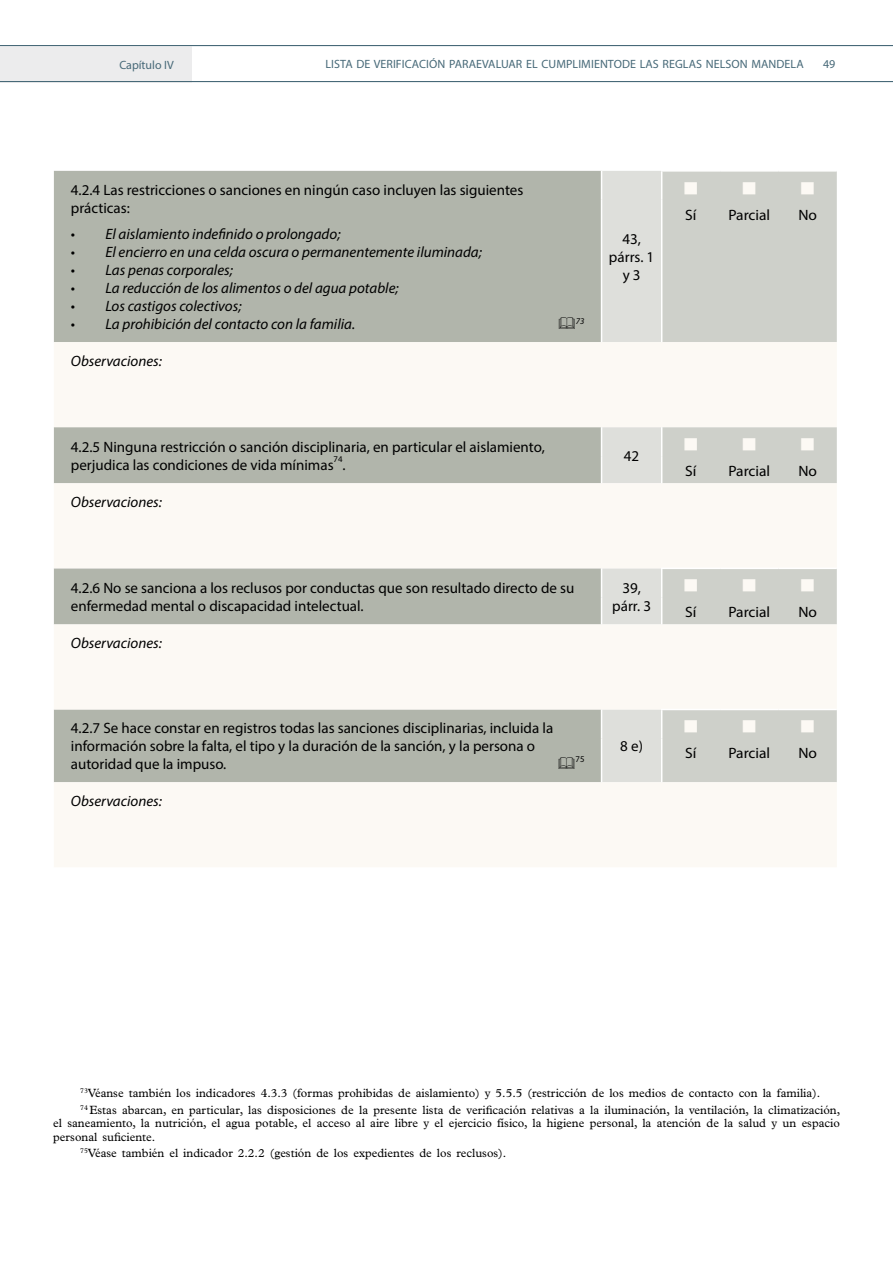
<style>
.page{position:relative;width:893px;height:1263px;background:#fff}
.page>*{position:absolute;margin:0;border:0;box-sizing:border-box;transform-origin:0 0}
.t1{font:21px "Wingdings";color:#fcf9f4}
.t2{font:15px/18px "Myriad Pro";color:#000}
.t3{font:italic 15px "Myriad Pro";color:#000}
.t4{font:12px/16.5px "Plantin Std";color:#000}
.t5{font:12px "Myriad Pro";color:#476978}
.t6{font:8.7px "Myriad Pro";color:#000}
.t7{font:italic 8.7px "Myriad Pro";color:#000}
</style>
<div class="page">
<div style="left:0;top:46px;width:192px;height:36px;background:#ececed"></div>
<hr style="left:0;top:45px;width:893px;height:1px;background:#476978">
<hr style="left:0;top:81px;width:893px;height:1px;background:#476978">
<div style="left:54px;top:171px;width:547px;height:171px;background:#b1b5ab"></div>
<div style="left:662px;top:172px;width:175px;height:170px;background:#ced0ca"></div>
<svg style="left:54px;top:342px;width:783px;height:525px;fill:#fcf9f4"></svg>
<hr style="left:661px;top:568px;width:59px;height:1px;background:#fff">
<hr style="left:720px;top:568px;width:58px;height:1px;background:#fff">
<hr style="left:778px;top:568px;width:59px;height:1px;background:#fff">
<hr style="left:661px;top:709px;width:59px;height:1px;background:#fff">
<hr style="left:720px;top:709px;width:58px;height:1px;background:#fff">
<hr style="left:778px;top:709px;width:59px;height:1px;background:#fff">
<svg style="left:601px;top:171px;width:61px;height:611px"></svg>
<hr style="left:601px;top:738px;width:1px;height:44px;background:#fff">
<svg style="left:559px;top:318px;width:16px;height:12px"></svg>
<svg style="left:559px;top:758px;width:15px;height:12px"></svg>
<svg style="left:685px;top:182px;width:70px;height:12px"></svg>
<svg style="left:685px;top:438px;width:70px;height:12px"></svg>
<svg style="left:685px;top:579px;width:70px;height:12px"></svg>
<svg style="left:685px;top:720px;width:70px;height:13px"></svg>
<p class="t5" style="left:119px;top:57px;width:56px">Capítulo IV</p>
<p class="t5" style="left:325px;top:56px;width:12px">Lista</p>
<p class="t5" style="left:356px;top:56px;width:24px">de verificaci</p>
<p class="t5" style="left:429px;top:56px;width:28px">ón paraevaluar</p>
<p class="t5" style="left:526px;top:56px;width:24px">el cumplimientode</p>
<p class="t5" style="left:640px;top:56px;width:7px">las</p>
<p class="t5" style="left:663px;top:56px;width:8px">reglas</p>
<p class="t5" style="left:706px;top:56px;width:8px">nelson</p>
<p class="t5" style="left:751px;top:56px;width:9px">mandela</p>
<p class="t5" style="left:823px;top:56px;width:14px">49</p>
<p class="t2" style="left:71px;top:181px;width:454px">4.2.4 Las restricciones o sanciones en ningún caso incluyen las siguientes prácticas:</p>
<p class="t3" style="left:71px;top:225px;width:271px">• El aislamiento indefinido o prolongado;</p>
<p class="t3" style="left:71px;top:243px;width:413px">• El encierro en una celda oscura o permanentemente iluminada;</p>
<p class="t3" style="left:71px;top:261px;width:163px">• Las penas corporales;</p>
<p class="t3" style="left:71px;top:279px;width:329px">• La reducción de los alimentos o del agua potable;</p>
<p class="t3" style="left:71px;top:297px;width:172px">• Los castigos colectivos;</p>
<p class="t3" style="left:71px;top:315px;width:286px">• La prohibición del contacto con la familia.</p>
<p class="t7" style="left:576px;top:316px;width:10px">73</p>
<p class="t3" style="left:71px;top:352px;width:93px">Observaciones:</p>
<p class="t2" style="left:609px;top:230px;width:47px;text-align:center">43, párrs. 1 y 3</p>
<p class="t2" style="left:71px;top:438px;width:475px">4.2.5 Ninguna restricción o sanción disciplinaria, en particular el aislamiento, perjudica las condiciones de vida mínimas</p>
<p class="t6" style="left:334px;top:454px;width:10px">74</p>
<p class="t2" style="left:343px;top:456px;width:5px">.</p>
<p class="t3" style="left:71px;top:493px;width:93px">Observaciones:</p>
<p class="t2" style="left:624px;top:447px;width:17px">42</p>
<h1 class="t1" style="left:799px;top:177px;width:18px">■</h1>
<p class="t2" style="left:685px;top:205px;width:13px">Sí</p>
<p class="t2" style="left:728px;top:205px;width:43px">Parcial</p>
<p class="t2" style="left:798px;top:205px;width:20px">No</p>
<h1 class="t1" style="left:799px;top:433px;width:18px">■</h1>
<p class="t2" style="left:685px;top:462px;width:13px">Sí</p>
<p class="t2" style="left:728px;top:462px;width:43px">Parcial</p>
<p class="t2" style="left:798px;top:462px;width:20px">No</p>
<p class="t2" style="left:71px;top:579px;width:505px">4.2.6 No se sanciona a los reclusos por conductas que son resultado directo de su enfermedad mental o discapacidad intelectual.</p>
<p class="t2" style="left:612px;top:579px;width:40px;text-align:center">39, párr. 3</p>
<h1 class="t1" style="left:799px;top:574px;width:18px">■</h1>
<p class="t2" style="left:685px;top:603px;width:13px">Sí</p>
<p class="t2" style="left:728px;top:603px;width:43px">Parcial</p>
<p class="t2" style="left:798px;top:603px;width:20px">No</p>
<p class="t3" style="left:71px;top:634px;width:93px">Observaciones:</p>
<p class="t2" style="left:71px;top:719px;width:484px">4.2.7 Se hace constar en registros todas las sanciones disciplinarias, incluida la información sobre la falta, el tipo y la duración de la sanción, y la persona o autoridad que la impuso.</p>
<p class="t3" style="left:71px;top:792px;width:93px">Observaciones:</p>
<p class="t6" style="left:576px;top:753px;width:10px">75</p>
<p class="t2" style="left:620px;top:737px;width:24px">8 e)</p>
<h1 class="t1" style="left:799px;top:715px;width:18px">■</h1>
<p class="t2" style="left:685px;top:744px;width:13px">Sí</p>
<p class="t2" style="left:728px;top:744px;width:43px">Parcial</p>
<p class="t2" style="left:798px;top:744px;width:20px">No</p>
<p class="t4" style="left:80px;top:1085px;width:762px"><sup>73</sup>Véanse también los indicadores 4.3.3 (formas prohibidas de aislamiento) y 5.5.5 (restricción de los medios de contacto con la familia).<br><sup>74</sup> Estas abarcan, en particular, las disposiciones de la presente lista de verificación relativas a la iluminación, la ventilación, la climatización,</p>
<p class="t4" style="left:53px;top:1116px;width:788px;line-height:13.5px">el saneamiento, la nutrición, el agua potable, el acceso al aire libre y el ejercicio físico, la higiene personal, la atención de la salud y un espacio personal suficiente.</p>
<p class="t4" style="left:80px;top:1145px;width:428px"><sup>75</sup>Véase también el indicador 2.2.2 (gestión de los expedientes de los reclusos).</p>
</div>
